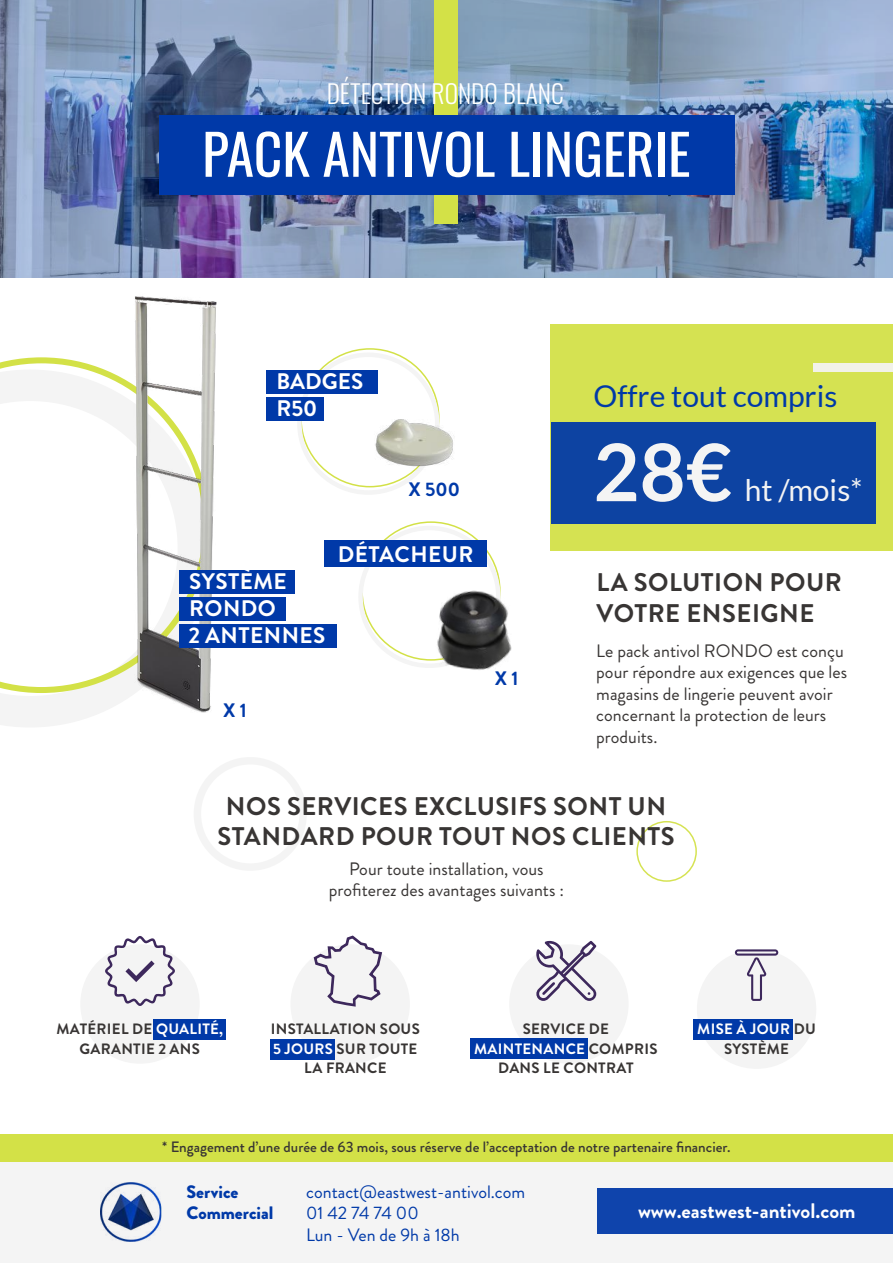
<style>
.page{position:relative;width:893px;height:1263px;background:#fff}
.page>*{position:absolute;margin:0;border:0;box-sizing:border-box;transform-origin:0 0}
.t1{font:700 79.5px "Lato";color:#f4f4f4}
.t2{font:55.5px "Oswald";color:#fff}
.t3{font:30px "Lato";color:#0039a8}
.t4{font:30px "Lato";color:#f4f4f4}
.t5{font:700 25.5px/30.6px "Brandon Grotesque";letter-spacing:.02em;color:#383534}
.t6{font:300 25.5px "Oswald";color:#fff}
.t7{font:700 22.5px/27px "Brandon Grotesque";letter-spacing:.02em;color:#fff}
.t8{font:700 22.5px/27px "Brandon Grotesque";color:#fff}
.t9{font:700 21px "Brandon Grotesque";color:#fff}
.t10{font:700 19.5px "Brandon Grotesque";color:#0039a8}
.t11{font:18px/21.6px "Brandon Grotesque";color:#383534}
.t12{font:18px/21.6px "Brandon Grotesque";color:#0039a8}
.t13{font:900 18px/21.6px "Brandon Grotesque";color:#0039a8}
.t14{font:700 15px/19.5px "Brandon Grotesque";letter-spacing:.02em;color:#383534;text-align:center}
.t15{font:500 15px "Brandon Grotesque";color:#383534}
.t16{font:700 15px/19.5px "Brandon Grotesque";letter-spacing:.02em;color:#fff;text-align:center}
.s1{color:#fff}
.s2{color:#383534}
</style>
<div class="page">
<img style="left:0;top:0;width:893px;height:278px">
<div style="left:434px;top:0;width:24px;height:223px;background:#d3e147"></div>
<div style="left:80px;top:944px;width:120px;height:120px;background:#f4f4f4;border-radius:50%"></div>
<div style="left:153px;top:1019px;width:73px;height:20px;background:#0039a8"></div>
<div style="left:697px;top:949px;width:119px;height:120px;background:#f4f4f4;border-radius:50%"></div>
<div style="left:509px;top:944px;width:120px;height:120px;background:#f4f4f4;border-radius:50%"></div>
<div style="left:290px;top:944px;width:120px;height:120px;background:#f4f4f4;border-radius:50%"></div>
<div style="left:0;top:1159px;width:893px;height:104px;background:#f4f4f4"></div>
<div style="left:551px;top:324px;width:342px;height:227px;background:#d5e252"></div>
<svg style="left:0;top:693px;width:97px;height:34px"></svg>
<svg style="left:105px;top:936px;width:70px;height:70px"></svg>
<svg style="left:536px;top:941px;width:60px;height:60px"></svg>
<svg style="left:313px;top:935px;width:70px;height:72px"></svg>
<svg style="left:735px;top:949px;width:43px;height:52px"></svg>
<div style="left:297px;top:352px;width:142px;height:143px;border:4px solid #f4f4f4;border-radius:50%"></div>
<svg style="left:0;top:357px;width:97px;height:336px"></svg>
<img style="left:97px;top:296px;width:148px;height:418px">
<img style="left:368px;top:396px;width:86px;height:92px">
<div style="left:267px;top:369px;width:111px;height:24px;background:#0039a8"></div>
<div style="left:267px;top:396px;width:57px;height:24px;background:#0039a8"></div>
<div style="left:358px;top:526px;width:143px;height:142px;border:4px solid #f4f4f4;border-radius:50%"></div>
<img style="left:426px;top:586px;width:86px;height:84px">
<div style="left:324px;top:540px;width:162px;height:27px;background:#0039a8"></div>
<div style="left:179px;top:569px;width:116px;height:24px;background:#0039a8"></div>
<div style="left:179px;top:596px;width:107px;height:24px;background:#0039a8"></div>
<div style="left:0;top:1134px;width:893px;height:28px;background:#d3e147"></div>
<div style="left:159px;top:115px;width:576px;height:80px;background:#0039a8"></div>
<div style="left:270px;top:1039px;width:65px;height:20px;background:#0039a8"></div>
<div style="left:470px;top:1039px;width:117px;height:20px;background:#0039a8"></div>
<div style="left:693px;top:1019px;width:100px;height:20px;background:#0039a8"></div>
<div style="left:551px;top:422px;width:324px;height:102px;background:#0d43a2"></div>
<div style="left:814px;top:364px;width:79px;height:8px;background:#f2f2e9"></div>
<div style="left:194px;top:757px;width:113px;height:114px;border:8px solid #f4f4f4;border-radius:50%"></div>
<div style="left:636px;top:821px;width:61px;height:61px;border:2px solid #d3e147;border-radius:50%"></div>
<div style="left:179px;top:624px;width:158px;height:24px;background:#0039a8"></div>
<div style="left:598px;top:1188px;width:295px;height:46px;background:#0f44ac"></div>
<img style="left:101px;top:1182px;width:61px;height:60px">
<h3 class="t6" style="left:327px;top:71px;width:239px">DÉTECTION RONDO BLANC</h3>
<h2 class="t2" style="left:202px;top:105px;width:490px">PACK ANTIVOL LINGERIE</h2>
<p class="t8" style="left:276px;top:368px;width:88px">BADGES<br>R50</p>
<p class="t10" style="left:409px;top:476px;width:53px">X 500</p>
<p class="t7" style="left:189px;top:568px;width:99px">SYSTÈME<br>RONDO</p>
<p class="t7" style="left:188px;top:622px;width:138px">2 ANTENNES</p>
<p class="t7" style="left:338px;top:541px;width:137px">DÉTACHEUR</p>
<p class="t10" style="left:223px;top:697px;width:25px">X 1</p>
<p class="t10" style="left:495px;top:665px;width:25px">X 1</p>
<h3 class="t3" style="left:593px;top:379px;width:245px">Offre tout compris</h3>
<h1 class="t1" style="left:593px;top:427px;width:140px">28€</h1>
<h3 class="t4" style="left:745px;top:474px;width:119px">ht /mois*</h3>
<h3 class="t5" style="left:596px;top:567px;width:247px">LA SOLUTION POUR<br>VOTRE ENSEIGNE</h3>
<p class="t11" style="left:596px;top:640px;width:252px">Le pack antivol RONDO est conçu pour répondre aux exigences que les magasins de lingerie peuvent avoir concernant la protection de leurs produits.</p>
<h3 class="t5" style="left:217px;top:791px;width:459px;text-align:center">NOS SERVICES EXCLUSIFS SONT UN<br>STANDARD POUR TOUT NOS CLIENTS</h3>
<p class="t14" style="left:57px;top:1019px;width:168px">MATÉRIEL DE <span class="s1">QUALITÉ,<br></span>GARANTIE 2 ANS</p>
<p class="t11" style="left:329px;top:858px;width:237px;text-align:center">Pour toute installation, vous profiterez des avantages suivants :</p>
<p class="t14" style="left:271px;top:1019px;width:150px">INSTALLATION SOUS<br><span class="s1">5 JOURS</span> SUR TOUTE<br>LA FRANCE</p>
<p class="t14" style="left:474px;top:1019px;width:185px">SERVICE DE<br><span class="s1">MAINTENANCE</span> COMPRIS<br>DANS LE CONTRAT</p>
<p class="t16" style="left:697px;top:1019px;width:120px">MISE À JOUR <span class="s2">DU<br>SYSTÈME</span></p>
<p class="t15" style="left:162px;top:1137px;width:570px">* Engagement d’une durée de 63 mois, sous réserve de l’acceptation de notre partenaire financier.</p>
<p class="t13" style="left:187px;top:1181px;width:88px">Service<br>Commercial</p>
<p class="t12" style="left:306px;top:1181px;width:221px">contact@eastwest-antivol.com<br>01 42 74 74 00<br>Lun - Ven de 9h à 18h</p>
<p class="t9" style="left:638px;top:1196px;width:219px">www.eastwest-antivol.com</p>
</div>
